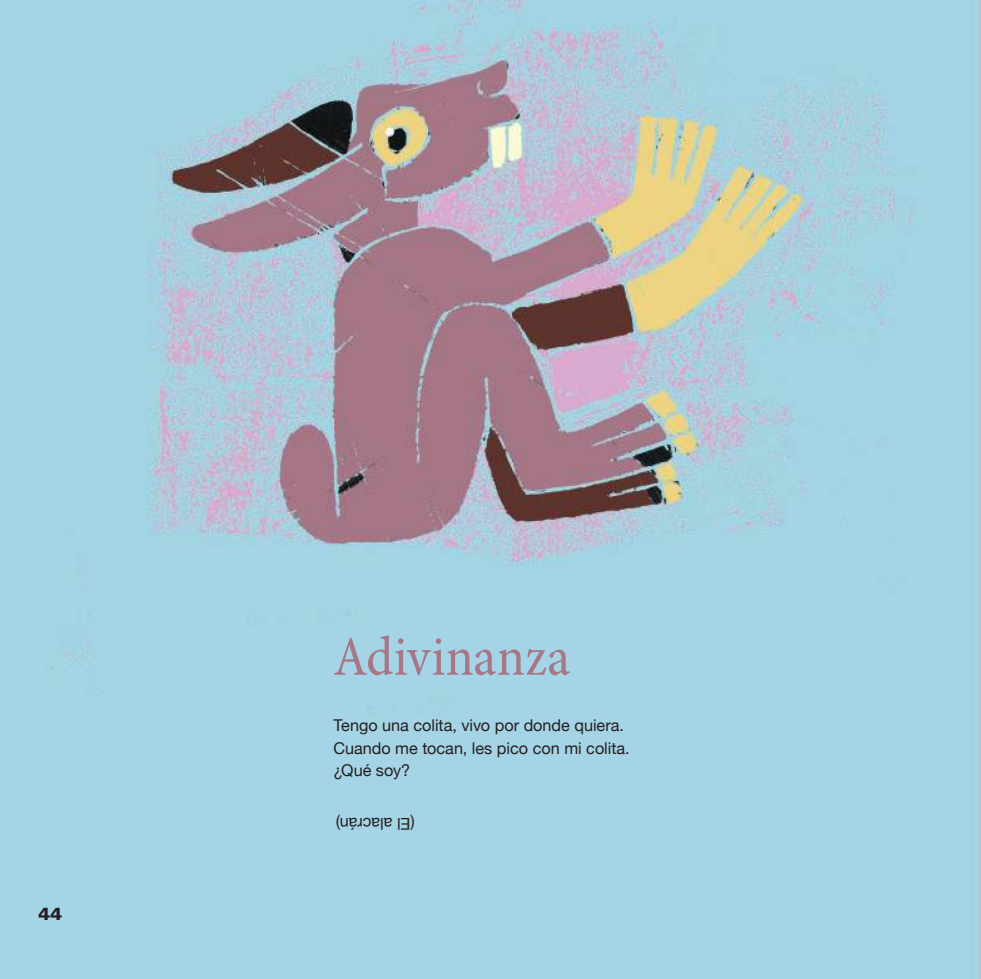
<style>
.page{position:relative;width:981px;height:979px;background:#fff}
.page>*{position:absolute;margin:0;border:0;box-sizing:border-box;transform-origin:0 0}
.t1{font:condensed 56.25px "Minion Pro";letter-spacing:.005em;color:#a67786}
.t2{font:900 17.5px "Univers LT Std";color:#241f1f}
.t3{font:16.25px/22.5px "Helvetica Neue";color:#241f1f}
</style>
<div class="page">
<img style="left:0;top:0;width:980px;height:978px">
<svg style="left:0;top:0;width:5px;height:4px"></svg>
<svg style="left:978px;top:0;width:3px;height:4px"></svg>
<p class="t2" style="left:39px;top:902px;width:25px">44</p>
<h1 class="t1" style="left:333px;top:623px;width:238px">Adivinanza</h1>
<p class="t3" style="left:333px;top:712px;width:298px">Tengo una colita, vivo por donde quiera.<br>Cuando me tocan, les pico con mi colita. ¿Qué soy?</p>
<p class="t3" style="left:415px;top:835px;width:80px;rotate:-180deg">(El alacrán)</p>
</div>
